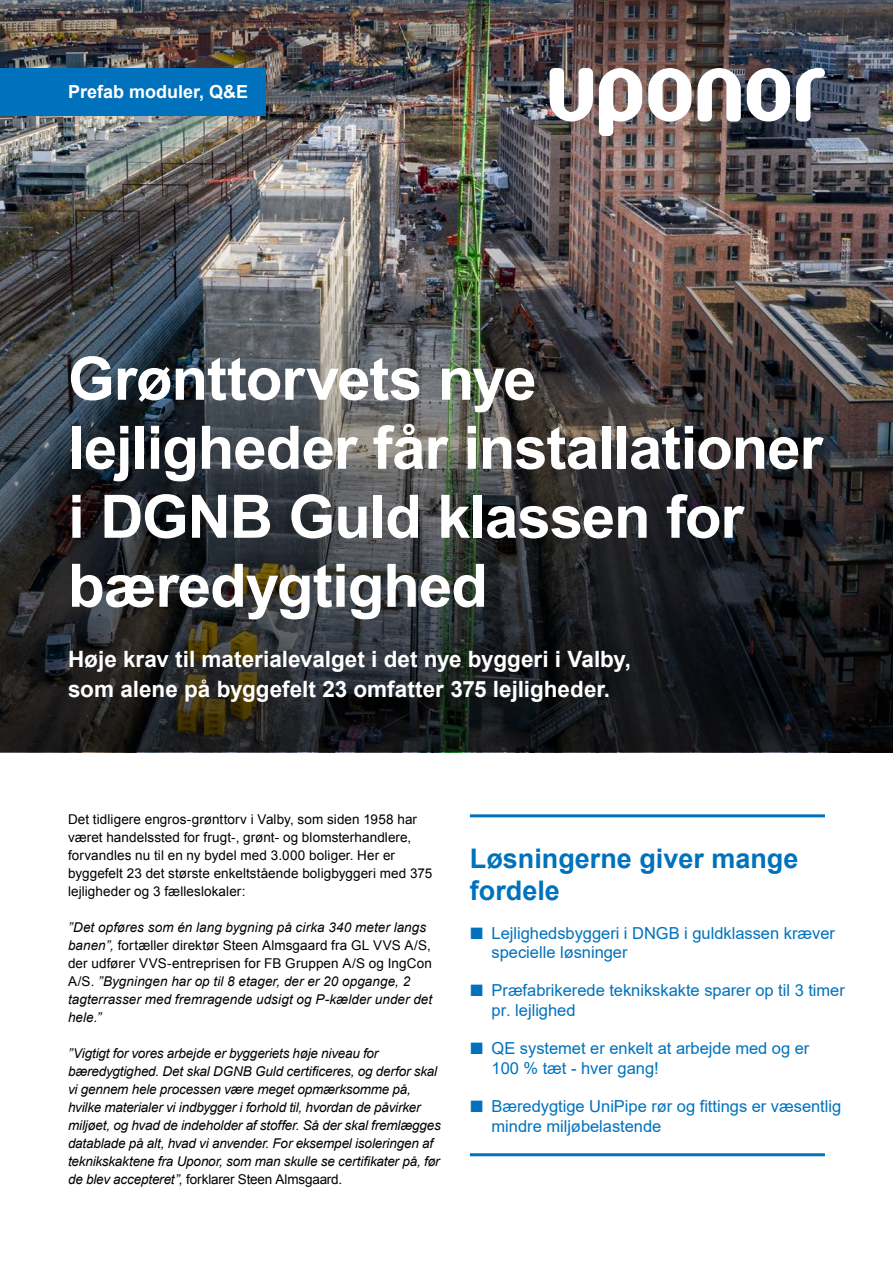
<style>
.page{position:relative;width:893px;height:1263px;background:#fff}
.page>*{position:absolute;margin:0;border:0;box-sizing:border-box;transform-origin:0 0}
.t1{font:700 60px/69px "Arial";letter-spacing:-.02em;color:#fff}
.t2{font:700 27px/32.4px "Arial";color:#0072bd}
.t3{font:700 22.5px/30px "Arial";color:#fff}
.t4{font:700 18px "Arial";color:#fff}
.t5{font:16.5px/19.8px "Arial";color:#0072bd}
.t6{font:italic 13.5px/18px "Arial";letter-spacing:-.01em;color:#000}
.t7{font:13.5px/18px "Arial";letter-spacing:.005em;color:#000}
.s1{font-style:normal}
</style>
<div class="page">
<img style="left:0;top:122px;width:893px;height:78px">
<img style="left:0;top:200px;width:893px;height:552px">
<img style="left:0;top:0;width:893px;height:122px">
<div style="left:0;top:68px;width:265px;height:47px;background:#0072bd"></div>
<hr style="left:470px;top:814px;width:355px;height:3px;background:#0072bd">
<hr style="left:470px;top:1153px;width:355px;height:3px;background:#0072bd">
<svg style="left:550px;top:68px;width:43px;height:54px"></svg>
<svg style="left:796px;top:68px;width:29px;height:54px"></svg>
<svg style="left:697px;top:68px;width:44px;height:54px"></svg>
<svg style="left:599px;top:68px;width:43px;height:68px"></svg>
<svg style="left:747px;top:68px;width:43px;height:54px"></svg>
<svg style="left:648px;top:68px;width:43px;height:54px"></svg>
<h3 class="t4" style="left:68px;top:80px;width:182px">Prefab moduler, Q&amp;E</h3>
<h1 class="t1" style="left:68px;top:346px;width:756px">Grønttorvets nye lejligheder får installationer i DGNB Guld klassen for bæredygtighed</h1>
<h3 class="t3" style="left:68px;top:644px;width:564px">Høje krav til materialevalget i det nye byggeri i Valby, som alene på byggefelt 23 omfatter 375 lejligheder.</h3>
<p class="t7" style="left:68px;top:810px;width:366px">Det tidligere engros-grønttorv i Valby, som siden 1958 har været handelssted for frugt-, grønt- og blomsterhandlere, forvandles nu til en ny bydel med 3.000 boliger. Her er byggefelt 23 det største enkeltstående boligbyggeri med 375 lejligheder og 3 fælleslokaler:</p>
<p class="t6" style="left:68px;top:918px;width:366px">”Det opføres som én lang bygning på cirka 340 meter langs banen”, <span class="s1">fortæller direktør Steen Almsgaard fra GL VVS A/S, der udfører VVS-entreprisen for FB Gruppen A/S og IngCon A/S.</span> ”Bygningen har op til 8 etager, der er 20 opgange, 2 tagterrasser med fremragende udsigt og P-kælder under det hele.”</p>
<p class="t6" style="left:68px;top:1044px;width:374px">”Vigtigt for vores arbejde er byggeriets høje niveau for bæredygtighed. Det skal DGNB Guld certificeres, og derfor skal vi gennem hele processen være meget opmærksomme på, hvilke materialer vi indbygger i forhold til, hvordan de påvirker miljøet, og hvad de indeholder af stoffer. Så der skal fremlægges datablade på alt, hvad vi anvender. For eksempel isoleringen af teknikskaktene fra Uponor, som man skulle se certifikater på, før de blev accepteret”, <span class="s1">forklarer Steen Almsgaard.</span></p>
<h2 class="t2" style="left:470px;top:843px;width:330px">Løsningerne giver mange fordele</h2>
<p class="t5" style="left:492px;top:923px;width:345px;text-indent:-21px">■ Lejlighedsbyggeri i DNGB i guldklassen kræver specielle løsninger</p>
<p class="t5" style="left:492px;top:981px;width:355px;text-indent:-21px">■ Præfabrikerede teknikskakte sparer op til 3 timer pr. lejlighed</p>
<p class="t5" style="left:492px;top:1038px;width:319px;text-indent:-21px">■ QE systemet er enkelt at arbejde med og er<br>100 % tæt - hver gang!</p>
<p class="t5" style="left:492px;top:1096px;width:351px;text-indent:-21px">■ Bæredygtige UniPipe rør og fittings er væsentlig mindre miljøbelastende</p>
</div>
